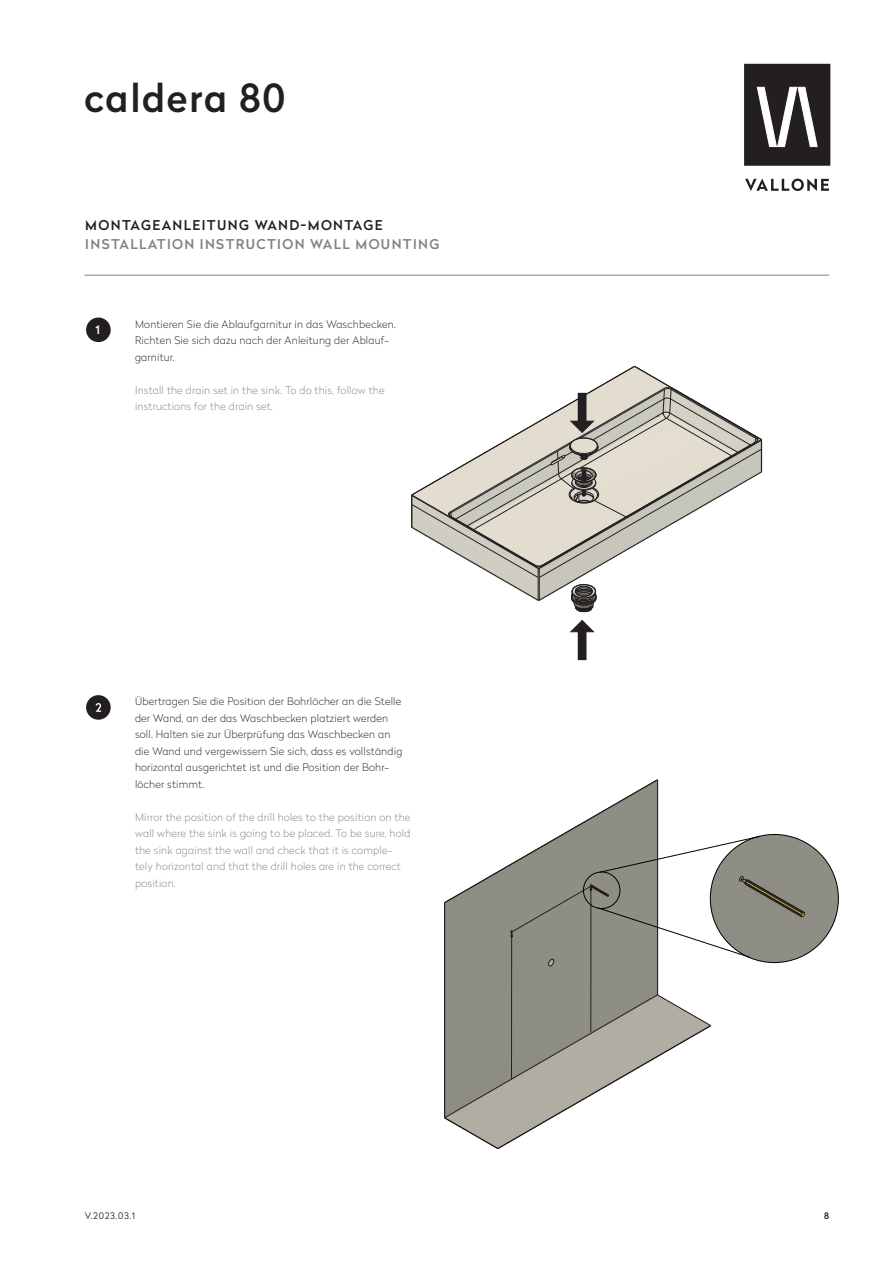
<style>
.page{position:relative;width:893px;height:1263px;background:#fff}
.page>*{position:absolute;margin:0;border:0;box-sizing:border-box;transform-origin:0 0}
.t1{font:500 38.55px "Radikal";letter-spacing:.04em;color:#231f20}
.Überschrift_EN{font:500 13.5px "Radikal";letter-spacing:.1em;color:#808285}
.Überschrift_DE{font:500 13.5px "Radikal";letter-spacing:.1em;color:#231f20}
.t2{font:500 11.85px "Radikal";color:#fff}
.Fließtext_EN{font:100 10.5px/16.5px "Radikal";letter-spacing:.02em;color:#231f20}
.Fließtext_EN-2{font:100 10.5px/16.5px "Radikal";letter-spacing:.02em;color:#808285}
.Fließtext_DE{font:100 10.5px/16.5px "Radikal";letter-spacing:.02em;color:#231f20}
.Fließtext_DE-2{font:100 10.5px/16.5px "Radikal";letter-spacing:.02em;color:#808285}
.t3{font:300 9px "Radikal";letter-spacing:.08em;color:#231f20}
.t4{font:500 9px "Radikal";color:#231f20}
</style>
<div class="page">
<svg style="left:745px;top:179px;width:84px;height:12px"></svg>
<div style="left:745px;top:65px;width:84px;height:99px;background:#231f20"></div>
<div style="left:744px;top:64px;width:86px;height:102px;border:3px solid #231f20"></div>
<svg style="left:757px;top:87px;width:61px;height:60px"></svg>
<hr style="left:84px;top:275px;width:745px;height:1px;background:#808285">
<div style="left:87px;top:318px;width:23px;height:23px;background:#231f20;border-radius:50%"></div>
<div style="left:86px;top:317px;width:25px;height:25px;border:1px solid #231f20;border-radius:50%"></div>
<div style="left:86px;top:695px;width:25px;height:25px;background:#231f20;border-radius:50%"></div>
<svg style="left:96px;top:703px;width:5px;height:9px"></svg>
<div style="left:445px;top:967px;width:214px;height:27px;background:#8d8d85"></div>
<hr style="left:657px;top:780px;width:1px;height:215px;background:#231f20">
<hr style="left:444px;top:903px;width:1px;height:215px;background:#231f20">
<svg style="left:444px;top:994px;width:267px;height:155px"></svg>
<hr style="left:591px;top:890px;width:1px;height:142px;background:#231f20">
<hr style="left:511px;top:937px;width:1px;height:142px;background:#231f20">
<svg style="left:411px;top:366px;width:351px;height:246px"></svg>
<div style="left:578px;top:393px;width:8px;height:31px;background:#231f20"></div>
<svg style="left:570px;top:619px;width:25px;height:13px"></svg>
<div style="left:578px;top:629px;width:8px;height:31px;background:#231f20"></div>
<svg style="left:444px;top:779px;width:394px;height:188px"></svg>
<h1 class="t1" style="left:84px;top:70px;width:202px">caldera 80</h1>
<p class="Überschrift_DE" style="left:85px;top:215px;width:299px">MONTAGEANLEITUNG WAND-MONTAGE</p>
<p class="Überschrift_EN" style="left:85px;top:235px;width:356px">INSTALLATION INSTRUCTION WALL MOUNTING</p>
<p class="t2" style="left:95px;top:321px;width:6px">1</p>
<p class="Fließtext_DE" style="left:135px;top:315px;width:262px">Montieren Sie die Ablaufgarnitur in das Waschbecken.<br>Richten Sie sich dazu nach der Anleitung der Ablauf&shy;garnitur.</p>
<p class="Fließtext_DE-2" style="left:135px;top:381px;width:251px">Install the drain set in the sink. To do this, follow the instructions for the drain set.</p>
<p class="Fließtext_EN" style="left:135px;top:693px;width:269px">Übertragen Sie die Position der Bohrlöcher an die Stelle der Wand, an der das Waschbecken platziert werden soll. Halten sie zur Überprüfung das Waschbecken an die Wand und vergewissern Sie sich, dass es vollständig horizontal ausgerichtet ist und die Position der Bohr&shy;löcher stimmt.</p>
<p class="Fließtext_EN-2" style="left:135px;top:808px;width:277px">Mirror the position of the drill holes to the position on the wall where the sink is going to be placed. To be sure, hold the sink against the wall and check that it is comple&shy;tely horizontal and that the drill holes are in the correct position.</p>
<p class="t3" style="left:85px;top:1209px;width:52px">V.2023.03.1</p>
<p class="t4" style="left:824px;top:1209px;width:6px">8</p>
</div>
